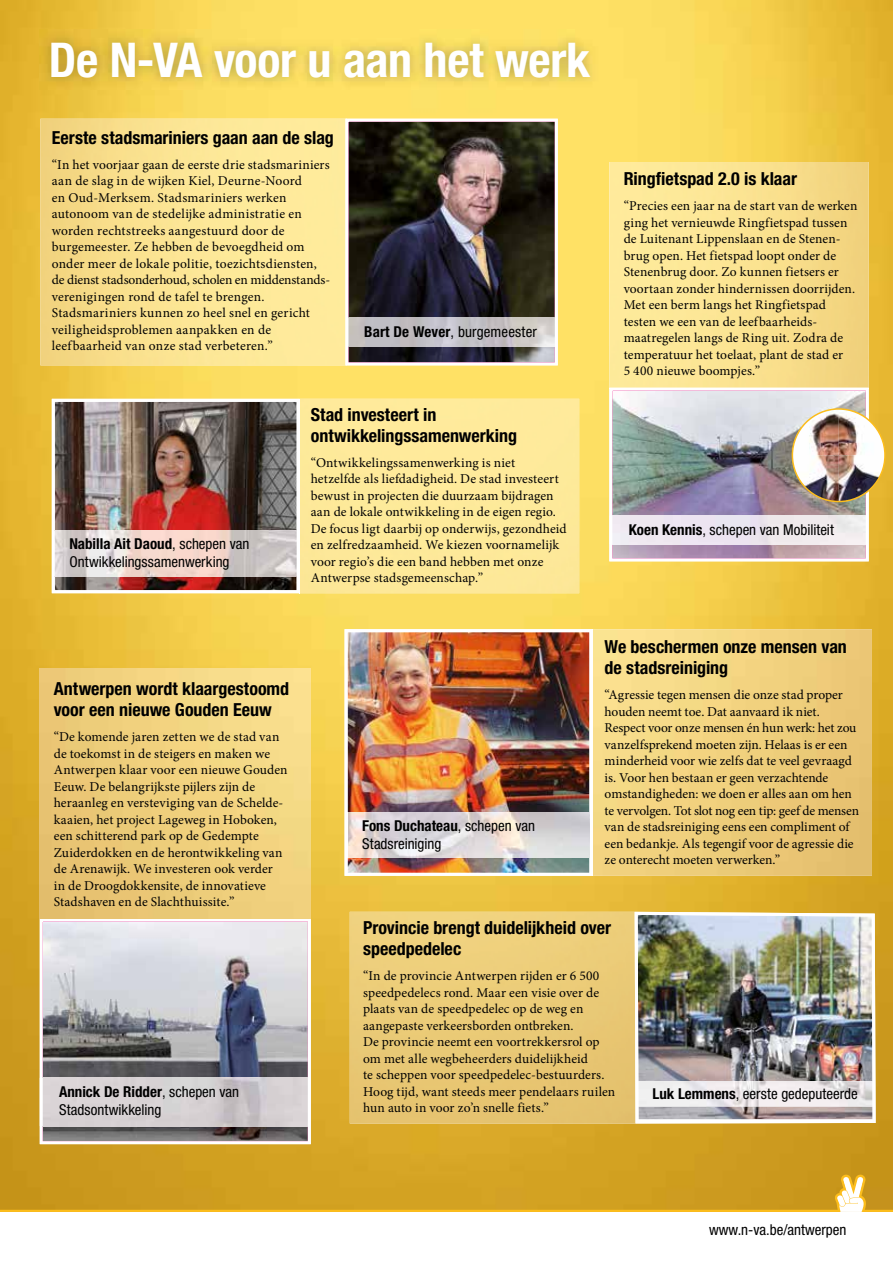
<style>
.page{position:relative;width:893px;height:1263px;background:#fff}
.page>*{position:absolute;margin:0;border:0;box-sizing:border-box;transform-origin:0 0}
.t1{font:700 condensed 48px "Helvetica Neue LT Std";letter-spacing:-.01em;color:#fff}
.t2{font:700 condensed 18px/21px "Helvetica Neue LT Std";color:#000}
.t3{font:condensed 15px/18px "Helvetica Neue LT Std";color:#000}
.t4{font:13.5px/16.5px "Minion Pro";letter-spacing:.005em;color:#000}
.s1{font-weight:700}
</style>
<div class="page">
<img style="left:0;top:0;width:893px;height:1174px">
<img style="left:40px;top:30px;width:560px;height:59px">
<img style="left:52px;top:399px;width:247px;height:194px">
<img style="left:55px;top:531px;width:242px;height:45px">
<hr style="left:297px;top:531px;width:1px;height:45px;background:#fff">
<hr style="left:54px;top:531px;width:1px;height:45px;background:#fff">
<div style="left:300px;top:399px;width:279px;height:194px;background:#fdea9a"></div>
<hr style="left:299px;top:399px;width:1px;height:194px;background:#fff">
<img style="left:345px;top:629px;width:247px;height:247px">
<img style="left:348px;top:812px;width:241px;height:46px">
<hr style="left:347px;top:812px;width:1px;height:46px;background:#fff">
<img style="left:593px;top:629px;width:279px;height:247px">
<hr style="left:592px;top:629px;width:1px;height:247px;background:#fff">
<img style="left:350px;top:912px;width:285px;height:211px">
<img style="left:635px;top:912px;width:241px;height:211px">
<img style="left:639px;top:1081px;width:233px;height:25px">
<svg style="left:872px;top:1081px;width:1px;height:25px"></svg>
<svg style="left:638px;top:1081px;width:1px;height:25px"></svg>
<img style="left:348px;top:119px;width:210px;height:246px">
<img style="left:40px;top:119px;width:305px;height:246px">
<img style="left:348px;top:318px;width:207px;height:28px">
<svg style="left:555px;top:318px;width:1px;height:28px"></svg>
<svg style="left:345px;top:119px;width:3px;height:246px"></svg>
<img style="left:609px;top:162px;width:260px;height:226px">
<svg style="left:40px;top:918px;width:271px;height:226px;background:#adadb3"></svg>
<img style="left:40px;top:669px;width:271px;height:249px">
<img style="left:43px;top:1078px;width:265px;height:48px">
<hr style="left:308px;top:1078px;width:2px;height:48px;background:#fff">
<hr style="left:40px;top:1078px;width:3px;height:48px;background:#fff">
<img style="left:609px;top:388px;width:277px;height:173px">
<svg style="left:0;top:1174px;width:893px;height:38px;background:#d2a023"></svg>
<h1 class="t1" style="left:49px;top:31px;width:543px">De N-VA voor u aan het werk</h1>
<h2 class="t2" style="left:52px;top:127px;width:284px">Eerste stadsmariniers gaan aan de slag</h2>
<p class="t4" style="left:52px;top:156px;width:280px">“In het voorjaar gaan de eerste drie stadsmariniers aan de slag in de wijken Kiel, Deurne-Noord<br>en Oud-Merksem. Stadsmariniers werken autonoom van de stedelijke administratie en worden rechtstreeks aangestuurd door de burgemeester. Ze hebben de bevoegdheid om onder meer de lokale politie, toezichtsdiensten, de dienst stadsonderhoud, scholen en middenstands&shy;verenigingen rond de tafel te brengen.<br>Stadsmariniers kunnen zo heel snel en gericht veiligheidsproblemen aanpakken en de leefbaarheid van onze stad verbeteren.”</p>
<p class="t3" style="left:364px;top:323px;width:174px"><span class="s1">Bart De Wever</span>, burgemeester</p>
<p class="t3" style="left:69px;top:534px;width:182px"><span class="s1">Nabilla Ait Daoud</span>, schepen van<br>Ontwikkelingssamenwerking</p>
<h2 class="t2" style="left:311px;top:404px;width:208px">Stad investeert in ontwikkelingssamenwerking</h2>
<p class="t4" style="left:311px;top:454px;width:257px">“Ontwikkelingssamenwerking is niet hetzelfde als liefdadigheid. De stad investeert bewust in projecten die duurzaam bijdragen aan de lokale ontwikkeling in de eigen regio.<br>De focus ligt daarbij op onderwijs, gezondheid en zelfredzaamheid. We kiezen voornamelijk voor regio’s die een band hebben met onze Antwerpse stadsgemeenschap.”</p>
<h2 class="t2" style="left:624px;top:168px;width:175px">Ringfietspad 2.0 is klaar</h2>
<p class="t4" style="left:624px;top:198px;width:235px">“Precies een jaar na de start van de werken ging het vernieuwde Ringfietspad tussen de Luitenant Lippenslaan en de Stenen&shy;brug open. Het fietspad loopt onder de Stenenbrug door. Zo kunnen fietsers er voortaan zonder hindernissen doorrijden.<br>Met een berm langs het Ringfietspad testen we een van de leefbaarheids&shy;maatregelen langs de Ring uit. Zodra de temperatuur het toelaat, plant de stad er<br>5 400 nieuwe boompjes.”</p>
<p class="t3" style="left:629px;top:521px;width:207px"><span class="s1">Koen Kennis</span>, schepen van Mobiliteit</p>
<h2 class="t2" style="left:54px;top:678px;width:237px">Antwerpen wordt klaargestoomd voor een nieuwe Gouden Eeuw</h2>
<p class="t4" style="left:54px;top:729px;width:235px">“De komende jaren zetten we de stad van de toekomst in de steigers en maken we Antwerpen klaar voor een nieuwe Gouden Eeuw. De belangrijkste pijlers zijn de heraanleg en versteviging van de Schelde&shy;kaaien, het project Lageweg in Hoboken, een schitterend park op de Gedempte Zuiderdokken en de herontwikkeling van de Arenawijk. We investeren ook verder in de Droogdokkensite, de innovatieve Stadshaven en de Slachthuissite.”</p>
<p class="t3" style="left:362px;top:817px;width:174px"><span class="s1">Fons Duchateau</span>, schepen van<br>Stadsreiniging</p>
<h2 class="t2" style="left:605px;top:636px;width:244px">We beschermen onze mensen van de stadsreiniging</h2>
<p class="t4" style="left:605px;top:687px;width:256px">“Agressie tegen mensen die onze stad proper houden neemt toe. Dat aanvaard ik niet.<br>Respect voor onze mensen én hun werk: het zou vanzelfsprekend moeten zijn. Helaas is er een minderheid voor wie zelfs dat te veel gevraagd is. Voor hen bestaan er geen verzachtende omstandigheden: we doen er alles aan om hen te vervolgen. Tot slot nog een tip: geef de mensen van de stadsreiniging eens een compliment of een bedankje. Als tegengif voor de agressie die ze onterecht moeten verwerken.”</p>
<p class="t3" style="left:59px;top:1083px;width:182px"><span class="s1">Annick De Ridder</span>, schepen van<br>Stadsontwikkeling</p>
<h2 class="t2" style="left:363px;top:917px;width:249px">Provincie brengt duidelijkheid over speedpedelec</h2>
<p class="t4" style="left:363px;top:968px;width:254px">“In de provincie Antwerpen rijden er 6 500 speedpedelecs rond. Maar een visie over de plaats van de speedpedelec op de weg en aangepaste verkeersborden ontbreken.<br>De provincie neemt een voortrekkersrol op om met alle wegbeheerders duidelijkheid<br>te scheppen voor speedpedelec-bestuurders.<br>Hoog tijd, want steeds meer pendelaars ruilen hun auto in voor zo’n snelle fiets.”</p>
<p class="t3" style="left:652px;top:1085px;width:207px"><span class="s1">Luk Lemmens</span>, eerste gedeputeerde</p>
<p class="t3" style="left:709px;top:1221px;width:139px">www.n-va.be/antwerpen</p>
</div>
